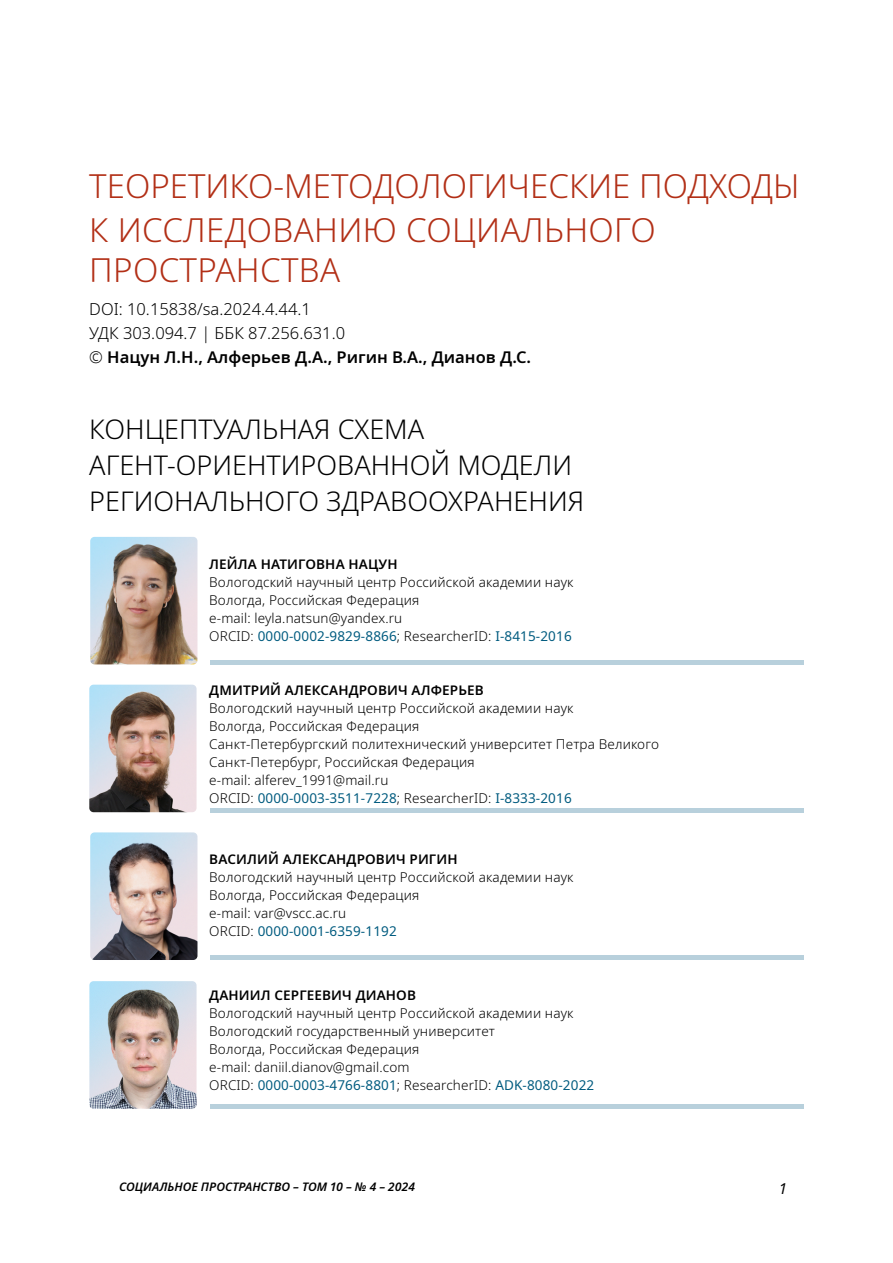
<style>
.page{position:relative;width:893px;height:1263px;background:#fff}
.page>*{position:absolute;margin:0;border:0;box-sizing:border-box;transform-origin:0 0}
.t1{font:300 33px/43.8px "Noto Sans";color:#b22f16}
.t2{font:300 27px/36px "Noto Sans";color:#000}
.t3{font:300 16.5px/23.9px "Noto Sans";color:#000}
.t4{font:italic 15px "Noto Sans";color:#000}
.t5{font:300 13.5px/18px "Noto Sans";letter-spacing:.01em;color:#000}
.t6{font:600 13.5px "Noto Sans";letter-spacing:.01em;color:#000}
.t7{font:italic 600 12px "Noto Sans";color:#000}
.s1{font-weight:600}
.s2{font-weight:400;color:#005b7f}
</style>
<div class="page">
<hr style="left:210px;top:660px;width:594px;height:4px;background:#b8d0dc">
<img style="left:90px;top:537px;width:107px;height:127px">
<hr style="left:210px;top:808px;width:594px;height:4px;background:#b8d0dc">
<hr style="left:210px;top:956px;width:594px;height:4px;background:#b8d0dc">
<div style="left:210px;top:1104px;width:594px;height:5px;background:#b8d0dc"></div>
<img style="left:89px;top:685px;width:108px;height:127px">
<img style="left:90px;top:832px;width:107px;height:128px">
<img style="left:89px;top:981px;width:108px;height:128px">
<h1 class="t1" style="left:89px;top:165px;width:712px">ТЕОРЕТИКО-МЕТОДОЛОГИЧЕСКИЕ ПОДХОДЫ<br>К ИССЛЕДОВАНИЮ СОЦИАЛЬНОГО</h1>
<h1 class="t1" style="left:89px;top:249px;width:252px">ПРОСТРАНСТВА</h1>
<p class="t3" style="left:89px;top:298px;width:443px">DOI: 10.15838/sa.2024.4.44.1<br>УДК 303.094.7 | ББК 87.256.631.0<br>© <span class="s1">Нацун Л.Н., Алферьев Д.А., Ригин В.А., Дианов Д.С.</span></p>
<h2 class="t2" style="left:89px;top:412px;width:496px">КОНЦЕПТУАЛЬНАЯ СХЕМА<br>АГЕНТ-ОРИЕНТИРОВАННОЙ МОДЕЛИ<br>РЕГИОНАЛЬНОГО ЗДРАВООХРАНЕНИЯ</h2>
<p class="t6" style="left:209px;top:554px;width:190px">ЛЕЙЛА НАТИГОВНА НАЦУН</p>
<p class="t5" style="left:209px;top:573px;width:366px">Вологодский научный центр Российской академии наук Вологда, Российская Федерация<br>e-mail: leyla.natsun@yandex.ru<br>ORCID: <span class="s2">0000-0002-9829-8866</span>; ResearcherID: <span class="s2">I-8415-2016</span></p>
<p class="t6" style="left:209px;top:681px;width:276px">ДМИТРИЙ АЛЕКСАНДРОВИЧ АЛФЕРЬЕВ</p>
<p class="t5" style="left:209px;top:700px;width:451px">Вологодский научный центр Российской академии наук<br>Вологда, Российская Федерация<br>Санкт-Петербургский политехнический университет Петра Великого Санкт-Петербург, Российская Федерация<br>e-mail: alferev_1991@mail.ru<br>ORCID: <span class="s2">0000-0003-3511-7228</span>; ResearcherID: <span class="s2">I-8333-2016</span></p>
<p class="t6" style="left:209px;top:850px;width:250px">ВАСИЛИЙ АЛЕКСАНДРОВИЧ РИГИН</p>
<p class="t5" style="left:209px;top:869px;width:366px">Вологодский научный центр Российской академии наук Вологда, Российская Федерация<br>e-mail: var@vscc.ac.ru<br>ORCID: <span class="s2">0000-0001-6359-1192</span></p>
<p class="t6" style="left:209px;top:985px;width:208px">ДАНИИЛ СЕРГЕЕВИЧ ДИАНОВ</p>
<p class="t5" style="left:209px;top:1004px;width:386px">Вологодский научный центр Российской академии наук Вологодский государственный университет<br>Вологда, Российская Федерация<br>e-mail: daniil.dianov@gmail.com<br>ORCID: <span class="s2">0000-0003-4766-8801</span>; ResearcherID: <span class="s2">ADK-8080-2022</span></p>
<p class="t7" style="left:119px;top:1178px;width:297px">СОЦИАЛЬНОЕ ПРОСТРАНСТВО – ТОМ 10 – № 4 – 2024</p>
<p class="t4" style="left:779px;top:1178px;width:10px">1</p>
</div>
